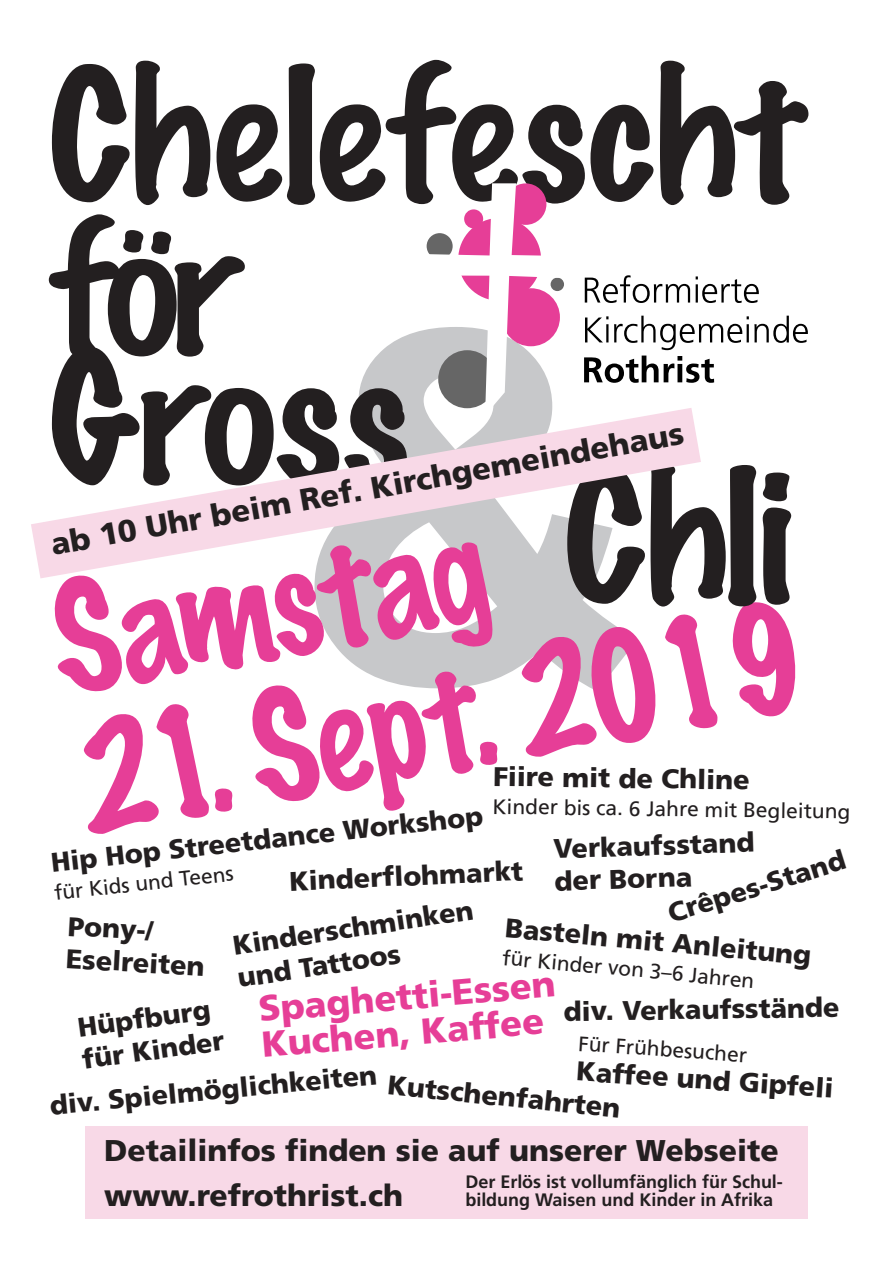
<style>
.page{position:relative;width:893px;height:1263px;background:#fff}
.page>*{position:absolute;margin:0;border:0;box-sizing:border-box;transform-origin:0 0}
.t1{font:700 487.8px "Arial";color:#c7c8ca}
.t2{font:100 165px/154.5px "Marker Felt";letter-spacing:-.015em;color:#231f20;scale:1.1 1}
.t3{font:100 138px "Marker Felt";color:#e63e97}
.t4{font:900 36px/36px "Frutiger";color:#e63e97}
.t5{font:900 30.9px "Frutiger";color:#231f20}
.t6{font:900 30px/45px "Frutiger";color:#231f20}
.t7{font:900 27px/32.4px "Frutiger";color:#231f20}
.t8{font:21px "Frutiger";color:#231f20}
.t9{font:700 18px/18px "Frutiger";color:#231f20}
</style>
<div class="page">
<div style="left:85px;top:1126px;width:723px;height:92px;background:#f8d9e7"></div>
<svg style="left:584px;top:275px;width:224px;height:108px"></svg>
<div style="left:551px;top:278px;width:13px;height:13px;background:#666;border-radius:50%"></div>
<svg style="left:427px;top:183px;width:133px;height:225px"></svg>
<svg style="left:31px;top:408px;width:670px;height:170px"></svg>
<h2 class="t2" style="left:48px;top:67px;width:688px">Chelefescht för</h2>
<h1 class="t1" style="left:293px;top:241px;width:354px">&amp;</h1>
<h2 class="t2" style="left:48px;top:350px;width:330px">Gross</h2>
<p class="t5" style="left:49px;top:532px;width:643px;rotate:-10deg">ab 10 Uhr beim Ref. Kirchgemeindehaus</p>
<h2 class="t2" style="left:564px;top:468px;width:211px">Chli</h2>
<h3 class="t3" style="left:40px;top:576px;width:442px;rotate:-10deg">Samstag</h3>
<h3 class="t3" style="left:65px;top:716px;width:740px;rotate:-10deg">21. Sept. 2019</h3>
<p class="t7" style="left:493px;top:762px;width:258px;rotate:1deg">Fiire mit de Chline</p>
<p class="t8" style="left:493px;top:797px;width:359px;rotate:1deg">Kinder bis ca. 6 Jahre mit Begleitung</p>
<p class="t7" style="left:49px;top:848px;width:436px;rotate:-6deg">Hip Hop Streetdance Workshop</p>
<p class="t7" style="left:553px;top:835px;width:202px;rotate:-2deg">Verkaufsstand der Borna</p>
<p class="t7" style="left:289px;top:868px;width:235px;rotate:-3deg">Kinderflohmarkt</p>
<p class="t7" style="left:664px;top:900px;width:186px;rotate:-17deg">Crêpes-Stand</p>
<p class="t8" style="left:53px;top:884px;width:182px;rotate:-6deg">für Kids und Teens</p>
<p class="t7" style="left:231px;top:933px;width:245px;rotate:-9deg">Kinderschminken und Tattoos</p>
<p class="t7" style="left:76px;top:1014px;width:145px;rotate:-8deg">Hüpfburg für Kinder</p>
<p class="t7" style="left:68px;top:912px;width:140px;rotate:3deg">Pony-/<br>Eselreiten</p>
<p class="t7" style="left:506px;top:914px;width:309px;rotate:5deg">Baste n mit Anleitung</p>
<p class="t8" style="left:503px;top:949px;width:254px;rotate:5deg">für Kinder von 3–6 Jahren</p>
<h3 class="t4" style="left:257px;top:994px;width:299px;rotate:-5deg">Spaghetti-Essen<br>Kuchen, Kaffee</h3>
<p class="t7" style="left:563px;top:998px;width:277px;rotate:-1deg">div. Verkaufsstände</p>
<p class="t8" style="left:579px;top:1035px;width:170px;rotate:4deg">Für Frühbesucher</p>
<p class="t7" style="left:578px;top:1056px;width:259px;rotate:4deg">Kaffee und Gipfeli</p>
<p class="t7" style="left:49px;top:1090px;width:330px;rotate:-5deg">div. Spielmöglichkeiten</p>
<p class="t7" style="left:389px;top:1070px;width:235px;rotate:6deg">Kutschenfahrten</p>
<p class="t6" style="left:104px;top:1130px;width:676px">Detailinfos finden sie auf unserer Webseite www.refrothrist.ch</p>
<p class="t9" style="left:465px;top:1174px;width:319px">Der Erlös ist vollumfänglich für Schul&shy;bildung Waisen und Kinder in Afrika</p>
</div>
